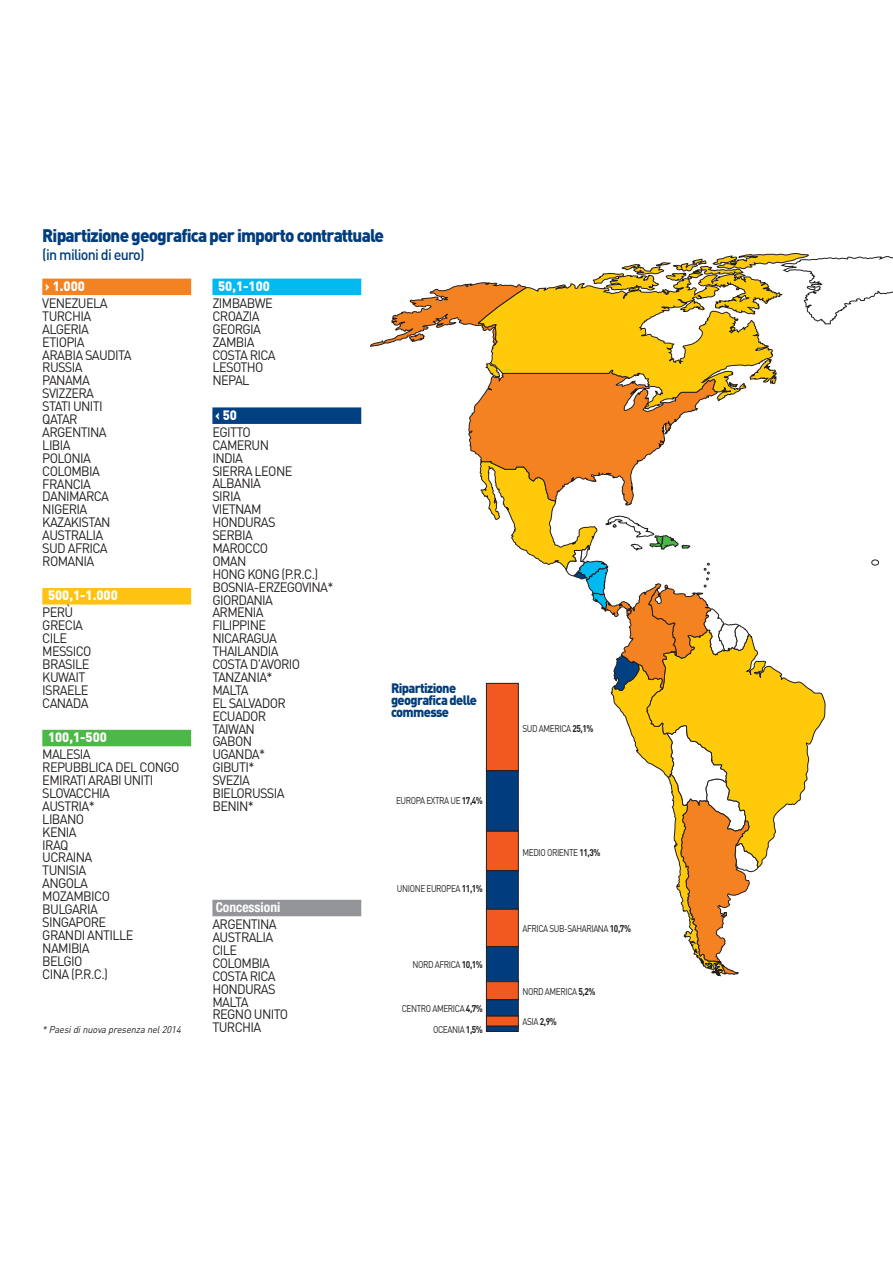
<style>
.page{position:relative;width:893px;height:1263px;background:#fff}
.page>*{position:absolute;margin:0;border:0;box-sizing:border-box;transform-origin:0 0}
.t1{font:900 18px "DIN";letter-spacing:-.05em;color:#013d7d;scale:.95 1}
.t2{font:500 15px "DIN";letter-spacing:-.05em;color:#013d7d;scale:.95 1}
.t3{font:13.5px/12.9px "DIN";letter-spacing:-.05em;color:#231f20;scale:.95 1}
.t4{font:900 13.5px "DIN";color:#fff;scale:.95 1}
.t5{font:900 13.5px/12px "DIN";letter-spacing:-.05em;color:#013d7d;scale:.95 1}
.t6{font:700 condensed 13.5px "Helvetica Neue LT Std";color:#fff}
.t7{font:9.75px/20.9px "DIN";letter-spacing:-.05em;color:#231f20;text-align:right;scale:.85 1}
.t8{font:italic 9.75px "DIN";color:#231f20;scale:.95 1}
.s1{font-weight:700}
</style>
<div class="page">
<svg style="left:370px;top:253px;width:522px;height:723px"></svg>
<div style="left:871px;top:560px;width:8px;height:6px;border:1px solid #231f20;border-radius:50%"></div>
<div style="left:42px;top:279px;width:149px;height:16px;background:#f58220"></div>
<div style="left:42px;top:588px;width:149px;height:17px;background:#fec210"></div>
<div style="left:42px;top:730px;width:149px;height:16px;background:#4cb848"></div>
<div style="left:212px;top:279px;width:149px;height:16px;background:#00baf1"></div>
<div style="left:212px;top:407px;width:149px;height:17px;background:#014081"></div>
<div style="left:212px;top:900px;width:149px;height:16px;background:#939598"></div>
<div style="left:486px;top:683px;width:32px;height:88px;background:#f15921"></div>
<div style="left:486px;top:683px;width:32px;height:88px;border:1px solid #231f20"></div>
<div style="left:486px;top:771px;width:32px;height:60px;background:#013d7d"></div>
<div style="left:486px;top:771px;width:32px;height:60px;border:1px solid #231f20"></div>
<div style="left:486px;top:831px;width:32px;height:40px;background:#f15921"></div>
<div style="left:486px;top:831px;width:32px;height:40px;border:1px solid #231f20"></div>
<div style="left:486px;top:871px;width:32px;height:38px;background:#013d7d"></div>
<div style="left:486px;top:871px;width:32px;height:38px;border:1px solid #231f20"></div>
<div style="left:486px;top:909px;width:32px;height:37px;background:#f15921"></div>
<div style="left:486px;top:909px;width:32px;height:38px;border:1px solid #231f20"></div>
<div style="left:486px;top:946px;width:32px;height:36px;background:#013d7d"></div>
<div style="left:486px;top:946px;width:32px;height:36px;border:1px solid #231f20"></div>
<div style="left:486px;top:982px;width:32px;height:18px;background:#f15921"></div>
<div style="left:486px;top:982px;width:32px;height:18px;border:1px solid #231f20"></div>
<div style="left:486px;top:1000px;width:32px;height:16px;background:#013d7d"></div>
<div style="left:486px;top:1000px;width:32px;height:16px;border:1px solid #231f20"></div>
<div style="left:486px;top:1016px;width:32px;height:10px;background:#f15921"></div>
<div style="left:486px;top:1026px;width:32px;height:5px;background:#013d7d"></div>
<div style="left:486px;top:1026px;width:32px;height:6px;border:1px solid #231f20"></div>
<h1 class="t1" style="left:42px;top:229px;width:361px">Ripartizione geografica per importo contrattuale</h1>
<p class="t2" style="left:42px;top:249px;width:109px">(in milioni di euro)</p>
<p class="t4" style="left:45px;top:281px;width:43px">› 1.000</p>
<p class="t3" style="left:42px;top:298px;width:96px">VENEZUELA<br>TURCHIA<br>ALGERIA<br>ETIOPIA<br>ARABIA SAUDITA<br>RUSSIA<br>PANAMA<br>SVIZZERA<br>STATI UNITI<br>QATAR<br>ARGENTINA<br>LIBIA<br>POLONIA<br>COLOMBIA<br>FRANCIA<br>DANIMARCA<br>NIGERIA<br>KAZAKISTAN<br>AUSTRALIA<br>SUD AFRICA<br>ROMANIA</p>
<p class="t4" style="left:48px;top:591px;width:75px">500,1-1.000</p>
<p class="t3" style="left:42px;top:608px;width:53px">PERÙ<br>GRECIA<br>CILE<br>MESSICO<br>BRASILE<br>KUWAIT<br>ISRAELE<br>CANADA</p>
<p class="t4" style="left:48px;top:732px;width:64px">100,1-500</p>
<p class="t3" style="left:42px;top:749px;width:146px">MALESIA<br>REPUBBLICA DEL CONGO<br>EMIRATI ARABI UNITI<br>SLOVACCHIA<br>AUSTRIA*<br>LIBANO<br>KENIA<br>IRAQ<br>UCRAINA<br>TUNISIA<br>ANGOLA<br>MOZAMBICO<br>BULGARIA<br>SINGAPORE<br>GRANDI ANTILLE<br>NAMIBIA<br>BELGIO<br>CINA (P.R.C.)</p>
<p class="t4" style="left:218px;top:281px;width:56px">50,1-100</p>
<p class="t3" style="left:212px;top:298px;width:68px">ZIMBABWE<br>CROAZIA<br>GEORGIA<br>ZAMBIA<br>COSTA RICA<br>LESOTHO<br>NEPAL</p>
<p class="t4" style="left:215px;top:410px;width:24px">‹ 50</p>
<p class="t3" style="left:212px;top:427px;width:129px">EGITTO<br>CAMERUN<br>INDIA<br>SIERRA LEONE<br>ALBANIA<br>SIRIA<br>VIETNAM<br>HONDURAS<br>SERBIA<br>MAROCCO<br>OMAN<br>HONG KONG (P.R.C.)<br>BOSNIA-ERZEGOVINA*<br>GIORDANIA<br>ARMENIA<br>FILIPPINE<br>NICARAGUA<br>THAILANDIA<br>COSTA D'AVORIO<br>TANZANIA*<br>MALTA<br>EL SALVADOR<br>ECUADOR<br>TAIWAN<br>GABON<br>UGANDA*<br>GIBUTI*<br>SVEZIA<br>BIELORUSSIA<br>BENIN*</p>
<p class="t6" style="left:216px;top:899px;width:66px">Concessioni</p>
<p class="t3" style="left:212px;top:919px;width:81px">ARGENTINA<br>AUSTRALIA<br>CILE<br>COLOMBIA<br>COSTA RICA<br>HONDURAS<br>MALTA<br>REGNO UNITO</p>
<p class="t8" style="left:42px;top:1026px;width:149px">* Paesidinuova presenza nel2014</p>
<p class="t3" style="left:212px;top:1023px;width:53px">TURCHIA</p>
<p class="t5" style="left:391px;top:684px;width:92px">Ripartizione geografica delle commesse</p>
<p class="t7" style="left:396px;top:790px;width:104px">EUROPA EXTRA UE <span class="s1">17,4%</span></p>
<p class="t7" style="left:397px;top:878px;width:103px">UNIONE EUROPEA <span class="s1">11,1%</span></p>
<p class="t7" style="left:412px;top:954px;width:84px">NORD AFRICA <span class="s1">10,1%</span></p>
<p class="t7" style="left:402px;top:998px;width:97px">CENTRO AMERICA <span class="s1">4,7%<br></span>OCEANIA <span class="s1">1,5%</span></p>
<p class="t7" style="left:522px;top:718px;width:85px">SUD AMERICA <span class="s1">25,1%</span></p>
<p class="t7" style="left:522px;top:842px;width:93px">MEDIO ORIENTE <span class="s1">11,3%</span></p>
<p class="t7" style="left:522px;top:918px;width:129px">AFRICA SUB-SAHARIANA <span class="s1">10,7%</span></p>
<p class="t7" style="left:522px;top:981px;width:87px">NORD AMERICA <span class="s1">5,2%</span></p>
<p class="t7" style="left:522px;top:1011px;width:42px">ASIA <span class="s1">2,9%</span></p>
</div>
